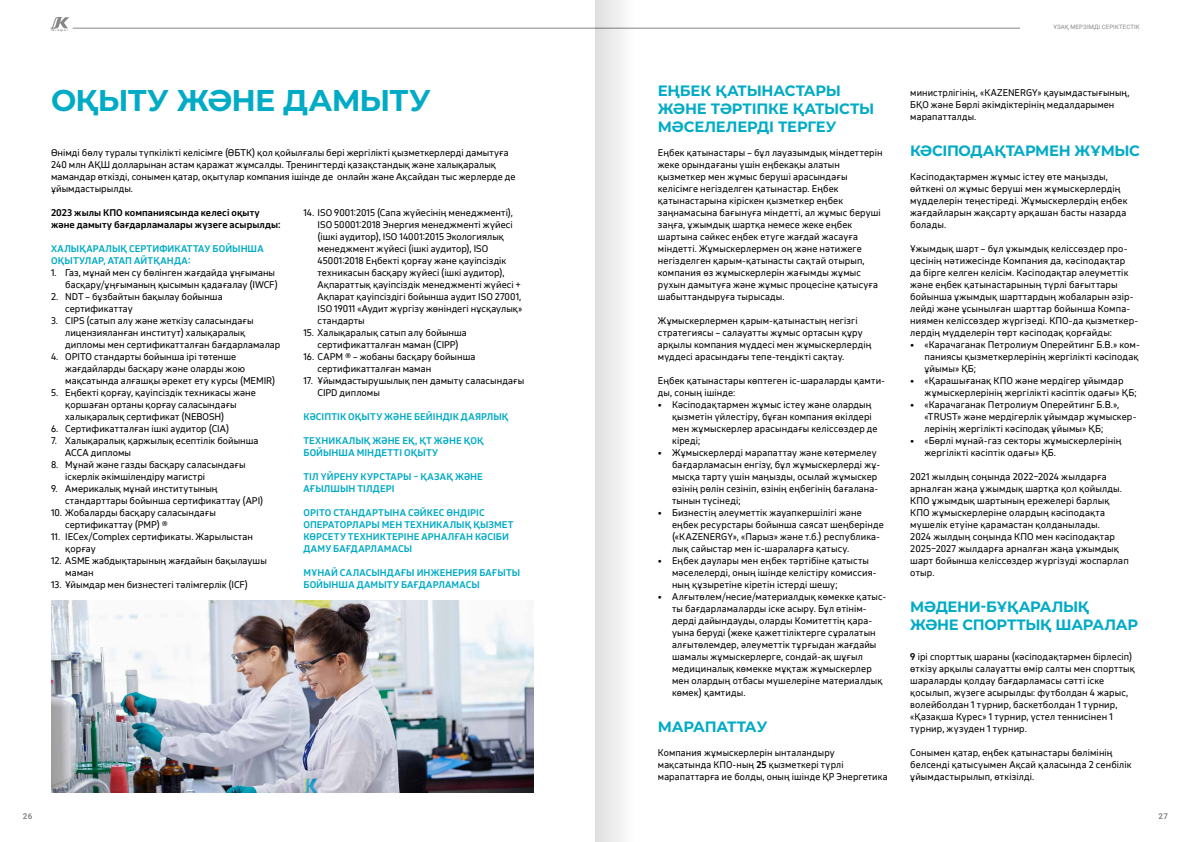
<style>
.page{position:relative;width:1191px;height:842px;background:#fff}
.page>*{position:absolute;margin:0;border:0;box-sizing:border-box;transform-origin:0 0}
.t1{font:700 30px "Montserrat";letter-spacing:-.025em;color:#00abc5}
.t2{font:700 15px/18px "Montserrat";letter-spacing:-.02em;color:#00abc5}
.t3{font:9px/12px "November LCG";letter-spacing:.015em;color:#000}
.t4{font:700 9px/12px "November LCG";letter-spacing:.015em;color:#00abc5}
.t5{font:700 9px/12px "November LCG";letter-spacing:.01em;color:#000}
.t6{font:700 8px "Roboto";color:#868786}
.t7{font:6px "Roboto";letter-spacing:.025em;color:#868786}
.s1{font-weight:700}
</style>
<div class="page">
<img style="left:51px;top:600px;width:482px;height:192px">
<div style="left:595px;top:0;width:51px;height:842px;background:linear-gradient(to right,#dfdfdf,#fff)"></div>
<svg style="left:50px;top:17px;width:19px;height:14px"></svg>
<hr style="left:73px;top:28px;width:947px;height:1px;background:#868786">
<h1 class="t1" style="left:51px;top:79px;width:381px">ОҚЫТУ ЖӘНЕ ДАМЫТУ</h1>
<p class="t3" style="left:51px;top:146px;width:466px">Өнімді бөлу туралы түпкілікті келісімге (ӨБТК) қол қойылғалы бері жергілікті қызметкерлерді дамытуға 240 млн АҚШ долларынан астам қаражат жұмсалды. Тренингтерді қазақстандық және халықаралық мамандар өткізді, сонымен қатар, оқытулар компания ішінде де онлайн және Ақсайдан тыс жерлерде де ұйымдастырылды.</p>
<p class="t5" style="left:51px;top:206px;width:231px">2023 жылы КПО компаниясында келесі оқыту және дамыту бағдарламалары жүзеге асырылды:</p>
<p class="t4" style="left:51px;top:242px;width:214px">ХАЛЫҚАРАЛЫҚ СЕРТИФИКАТТАУ БОЙЫНША<br>ОҚЫТУЛАР, АТАП АЙТҚАНДА:</p>
<p class="t3" style="left:51px;top:266px;width:228px;text-align:right">1. Газ, мұнай мен су бөлінген жағдайда ұңғыманы басқару/ұңғыманың қысымын қадағалау (IWCF)</p>
<p class="t3" style="left:65px;top:290px;width:159px;text-indent:-14px">2. NDT – бұзбайтын бақылау бойынша сертификаттау</p>
<p class="t3" style="left:65px;top:314px;width:217px;text-indent:-14px">3. CIPS (сатып алу және жеткізу саласындағы лицензияланған институт) халықаралық дипломы мен сертификатталған бағдарламалар</p>
<p class="t3" style="left:65px;top:350px;width:211px;text-indent:-14px">4. OPITO стандарты бойынша ірі төтенше жағдайларды басқару және оларды жою мақсатында алғашқы әрекет ету курсы (MEMIR)</p>
<p class="t3" style="left:65px;top:386px;width:192px;text-indent:-14px">5. Еңбекті қорғау, қауіпсіздік техникасы және қоршаған ортаны қорғау саласындағы халықаралық сертификат (NEBOSH)</p>
<p class="t3" style="left:51px;top:422px;width:180px">6. Сертификатталған ішкі аудитор (СІА)</p>
<p class="t3" style="left:65px;top:434px;width:195px;text-indent:-14px">7. Халықаралық қаржылық есептілік бойынша<br>АССА дипломы</p>
<p class="t3" style="left:65px;top:458px;width:182px;text-indent:-14px">8. Мұнай және газды басқару саласындағы іскерлік әкімшілендіру магистрі</p>
<p class="t3" style="left:65px;top:482px;width:199px;text-indent:-14px">9. Америкалық мұнай институтының стандарттары бойынша сертификаттау (АРІ)</p>
<p class="t3" style="left:65px;top:506px;width:152px;text-indent:-14px">10. Жобаларды басқару саласындағы сертификаттау (PMP) ®</p>
<p class="t3" style="left:65px;top:530px;width:189px;text-indent:-14px">11. IECex/Complex сертификаты. Жарылыстан қорғау</p>
<p class="t3" style="left:65px;top:554px;width:203px;text-indent:-14px">12. ASME жабдықтарының жағдайын бақылаушы маман</p>
<p class="t3" style="left:51px;top:578px;width:198px">13. Ұйымдар мен бизнестегі тәлімгерлік (ICF)</p>
<p class="t3" style="left:317px;top:206px;width:206px;text-indent:-14px">14. ISO 9001:2015 (Сапа жүйесінің менеджменті), ISO 50001:2018 Энергия менеджменті жүйесі (ішкі аудитор), ISO 14001:2015 Экологиялық менеджмент жүйесі (ішкі аудитор), ISO 45001:2018 Еңбекті қорғау және қауіпсіздік техникасын басқару жүйесі (ішкі аудитор), Ақпараттық қауіпсіздік менеджменті жүйесі + Ақпарат қауіпсіздігі бойынша аудит ISO 27001, ISO 19011 «Аудит жүргізу жөніндегі нұсқаулық» стандарты</p>
<p class="t3" style="left:317px;top:326px;width:151px;text-indent:-14px">15. Халықаралық сатып алу бойынша сертификатталған маман (CIPP)</p>
<p class="t3" style="left:317px;top:350px;width:159px;text-indent:-14px">16. CAPM ® – жобаны басқару бойынша сертификатталған маман</p>
<p class="t3" style="left:317px;top:374px;width:208px;text-indent:-14px">17. Ұйымдастырушылық пен дамыту саласындағы<br>CIPD дипломы</p>
<p class="t4" style="left:303px;top:410px;width:206px">КӘСІПТІК ОҚЫТУ ЖӘНЕ БЕЙІНДІК ДАЯРЛЫҚ</p>
<p class="t4" style="left:303px;top:434px;width:182px">ТЕХНИКАЛЫҚ ЖӘНЕ ЕҚ, ҚТ ЖӘНЕ ҚОҚ<br>БОЙЫНША МІНДЕТТІ ОҚЫТУ</p>
<p class="t4" style="left:303px;top:470px;width:181px">ТІЛ ҮЙРЕНУ КУРСТАРЫ – ҚАЗАҚ ЖӘНЕ<br>АҒЫЛШЫН ТІЛДЕРІ</p>
<p class="t4" style="left:303px;top:506px;width:211px">OPITO СТАНДАРТЫНА СӘЙКЕС ӨНДІРІС<br>ОПЕРАТОРЛАРЫ МЕН ТЕХНИКАЛЫҚ ҚЫЗМЕТ<br>КӨРСЕТУ ТЕХНИКТЕРІНЕ АРНАЛҒАН КӘСІБИ<br>ДАМУ БАҒДАРЛАМАСЫ</p>
<p class="t4" style="left:303px;top:566px;width:218px">МҰНАЙ САЛАСЫНДАҒЫ ИНЖЕНЕРИЯ БАҒЫТЫ<br>БОЙЫНША ДАМЫТУ БАҒДАРЛАМАСЫ</p>
<h2 class="t2" style="left:658px;top:81px;width:218px">ЕҢБЕК ҚАТЫНАСТАРЫ<br>ЖӘНЕ ТӘРТІПКЕ ҚАТЫСТЫ<br>МӘСЕЛЕЛЕРДІ ТЕРГЕУ</h2>
<p class="t3" style="left:658px;top:146px;width:226px">Еңбек қатынастары – бұл лауазымдық міндеттерін жеке орындағаны үшін еңбекақы алатын қызметкер мен жұмыс беруші арасындағы келісімге негізделген қатынастар. Еңбек қатынастарына кіріскен қызметкер еңбек заңнамасына бағынуға міндетті, ал жұмыс беруші заңға, ұжымдық шартқа немесе жеке еңбек шартына сәйкес еңбек етуге жағдай жасауға міндетті. Жұмыскерлермен оң және нәтижеге негізделген қарым-қатынасты сақтай отырып, компания өз жұмыскерлерін жағымды жұмыс рухын дамытуға және жұмыс процесіне қатысуға шабыттандыруға тырысады.</p>
<p class="t3" style="left:658px;top:314px;width:215px">Жұмыскерлермен қарым-қатынастың негізгі стратегиясы – салауатты жұмыс ортасын құру арқылы компания мүддесі мен жұмыскерлердің мүддесі арасындағы тепе-теңдікті сақтау.</p>
<p class="t3" style="left:658px;top:374px;width:229px">Еңбек қатынастары көптеген іс-шараларды қамти&shy;ды, соның ішінде:</p>
<p class="t3" style="left:672px;top:398px;width:207px;text-indent:-14px">• Кәсіподақтармен жұмыс істеу және олардың қызметін үйлестіру, бұған компания өкілдері мен жұмыскерлер арасындағы келіссөздер де кіреді;</p>
<p class="t3" style="left:672px;top:446px;width:210px;text-indent:-14px">• Жұмыскерлерді марапаттау және көтермелеу бағдарламасын енгізу, бұл жұмыскерлерді жұ&shy;мысқа тарту үшін маңызды, осылай жұмыскер өзінің рөлін сезініп, өзінің еңбегінің бағалана&shy;тынын түсінеді;</p>
<p class="t3" style="left:672px;top:506px;width:213px;text-indent:-14px">• Бизнестің әлеуметтік жауапкершілігі және еңбек ресурстары бойынша саясат шеңберінде («KAZENERGY», «Парыз» және т.б.) республика&shy;лық сайыстар мен іс-шараларға қатысу.</p>
<p class="t3" style="left:672px;top:554px;width:206px;text-indent:-14px">• Еңбек даулары мен еңбек тәртібіне қатысты мәселелерді, оның ішінде келістіру комиссия&shy;ның құзыретіне кіретін істерді шешу;</p>
<p class="t3" style="left:672px;top:590px;width:214px;text-indent:-14px">• Алғытөлем/несие/материалдық көмекке қатыс&shy;ты бағдарламаларды іске асыру. Бұл өтінім&shy;дерді дайындауды, оларды Комитеттің қара&shy;уына беруді (жеке қажеттіліктерге сұралатын алғытөлемдер, әлеуметтік тұрғыдан жағдайы шамалы жұмыскерлерге, сондай-ақ шұғыл медициналық көмекке мұқтаж жұмыскерлер мен олардың отбасы мүшелеріне материалдық көмек) қамтиды.</p>
<h2 class="t2" style="left:658px;top:717px;width:111px">МАРАПАТТАУ</h2>
<p class="t3" style="left:658px;top:746px;width:231px">Компания жұмыскерлерін ынталандыру мақсатында КПО-ның <span class="s1">25</span> қызметкері түрлі марапаттарға ие болды, оның ішінде ҚР Энергетика</p>
<p class="t7" style="left:1053px;top:23px;width:88px">ҰЗАҚ МЕРЗІМДІ СЕРІКТЕСТІК</p>
<p class="t3" style="left:910px;top:86px;width:221px">министрлігінің, «KAZENERGY» қауымдастығының,<br>БҚО және Бөрлі әкімдіктерінің медалдарымен марапатталды.</p>
<h2 class="t2" style="left:910px;top:141px;width:231px">КӘСІПОДАҚТАРМЕН ЖҰМЫС</h2>
<p class="t3" style="left:910px;top:170px;width:219px">Кәсіподақтармен жұмыс істеу өте маңызды, өйткені ол жұмыс беруші мен жұмыскерлердің мүдделерін теңестіреді. Жұмыскерлердің еңбек жағдайларын жақсарту әрқашан басты назарда болады.</p>
<p class="t3" style="left:910px;top:242px;width:229px">Ұжымдық шарт – бұл ұжымдық келіссөздер про&shy;цесінің нәтижесінде Компания да, кәсіподақтар<br>да бірге келген келісім. Кәсіподақтар әлеуметтік және еңбек қатынастарының түрлі бағыттары бойынша ұжымдық шарттардың жобаларын әзір&shy;лейді және ұсынылған шарттар бойынша Компа&shy;ниямен келіссөздер жүргізеді. КПО-да қызметкер&shy;лердің мүдделерін төрт кәсіподақ қорғайды:</p>
<p class="t3" style="left:924px;top:338px;width:217px;text-indent:-14px">• «Карачаганак Петролиум Оперейтинг Б.В.» ком&shy;паниясы қызметкерлерінің жергілікті кәсіподақ ұйымы» ҚБ;</p>
<p class="t3" style="left:924px;top:374px;width:214px;text-indent:-14px">• «Қарашығанақ КПО және мердігер ұйымдар жұмыскерлерінің жергілікті кәсіптік одағы» ҚБ;</p>
<p class="t3" style="left:924px;top:398px;width:214px;text-indent:-14px">• «Карачаганак Петролиум Оперейтинг Б.В.», «TRUST» және мердігерлік ұйымдар жұмыскер&shy;лерінің жергілікті кәсіподақ ұйымы» ҚБ;</p>
<p class="t3" style="left:924px;top:434px;width:199px;text-indent:-14px">• «Бөрлі мұнай-газ секторы жұмыскерлерінің жергілікті кәсіптік одағы» ҚБ.</p>
<p class="t3" style="left:910px;top:470px;width:220px">2021 жылдың соңында 2022–2024 жылдарға арналған жаңа ұжымдық шартқа қол қойылды.<br>КПО ұжымдық шартының ережелері барлық КПО жұмыскерлеріне олардың кәсіподақта мүшелік етуіне қарамастан қолданылады.<br>2024 жылдың соңында КПО мен кәсіподақтар 2025–2027 жылдарға арналған жаңа ұжымдық шарт бойынша келіссөздер жүргізуді жоспарлап отыр.</p>
<h2 class="t2" style="left:910px;top:597px;width:229px">МӘДЕНИ-БҰҚАРАЛЫҚ<br>ЖӘНЕ СПОРТТЫҚ ШАРАЛАР</h2>
<p class="t3" style="left:910px;top:650px;width:226px"><span class="s1">9</span> ірі спорттық шараны (кәсіподақтармен бірлесіп) өткізу арқылы салауатты өмір салты мен спорттық шараларды қолдау бағдарламасы сәтті іске қосылып, жүзеге асырылды: футболдан 4 жарыс, волейболдан 1 турнир, баскетболдан 1 турнир, «Қазақша Күрес» 1 турнир, үстел теннисінен 1 турнир, жүзуден 1 турнир.</p>
<p class="t3" style="left:910px;top:746px;width:223px">Сонымен қатар, еңбек қатынастары бөлімінің белсенді қатысуымен Ақсай қаласында 2 сенбілік ұйымдастырылып, өткізілді.</p>
<p class="t6" style="left:23px;top:811px;width:11px">26</p>
<p class="t6" style="left:1158px;top:811px;width:11px">27</p>
</div>
